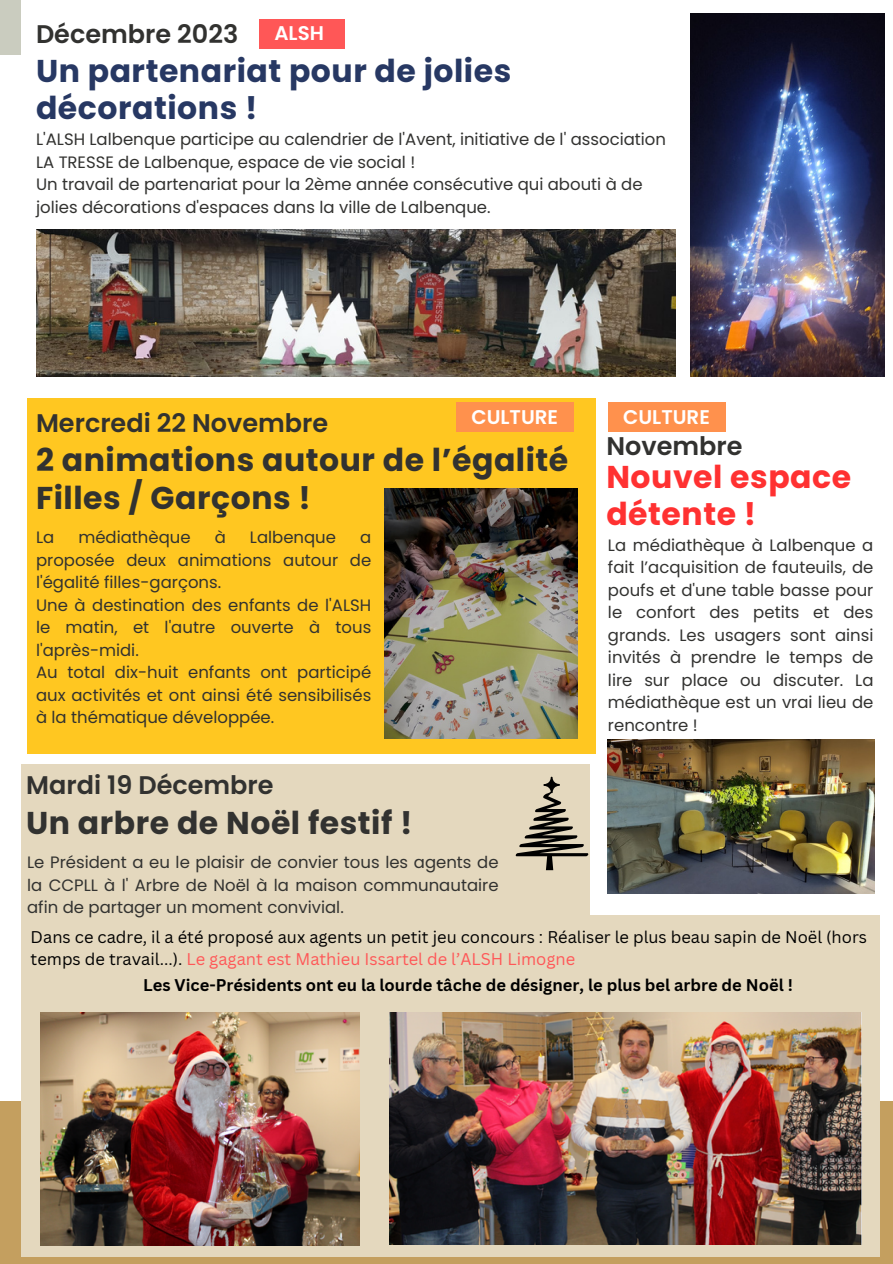
<style>
.page{position:relative;width:893px;height:1264px;background:#fff}
.page>*{position:absolute;margin:0;border:0;box-sizing:border-box;transform-origin:0 0}
.t1{font:700 31.5px "Poppins";letter-spacing:.015em;color:#323230}
.t2{font:700 31.5px/37.2px "Poppins";letter-spacing:.015em;color:#273863}
.t3{font:700 31.5px/37.2px "Poppins";letter-spacing:.015em;color:#ff3131}
.t4{font:600 25.5px "Poppins";color:#323230}
.t5{font:600 19.8px "Poppins";color:#fff}
.t6{font:16.5px/22.5px "Poppins";color:#323230;text-align:justify}
.t7{font:16.5px/22.5px "Canva Sans";color:#000}
.t8{font:700 16.5px "Canva Sans";color:#000}
.s1{color:#ff5757}
</style>
<div class="page">
<div style="left:0;top:0;width:20px;height:55px;background:#caccbf"></div>
<div style="left:0;top:1100px;width:892px;height:163px;background:#c49f5f"></div>
<div style="left:21px;top:764px;width:568px;height:492px;background:#e4d8be"></div>
<div style="left:311px;top:915px;width:568px;height:341px;background:#e4d8be"></div>
<img style="left:691px;top:14px;width:193px;height:362px">
<img style="left:36px;top:230px;width:639px;height:146px">
<div style="left:27px;top:398px;width:568px;height:356px;background:#ffc721"></div>
<img style="left:384px;top:489px;width:193px;height:249px">
<img style="left:608px;top:739px;width:266px;height:154px">
<svg style="left:515px;top:776px;width:74px;height:94px"></svg>
<div style="left:456px;top:402px;width:118px;height:30px;background:#ff914d"></div>
<div style="left:608px;top:402px;width:118px;height:30px;background:#ff914d"></div>
<div style="left:259px;top:19px;width:85px;height:30px;background:#ff5757"></div>
<img style="left:390px;top:1012px;width:471px;height:232px">
<img style="left:40px;top:1012px;width:320px;height:233px">
<p class="t4" style="left:36px;top:16px;width:204px">Décembre 2023</p>
<p class="t5" style="left:274px;top:20px;width:51px">ALSH</p>
<p class="t2" style="left:36px;top:53px;width:477px">Un partenariat pour de jolies décorations !</p>
<p class="t6" style="left:36px;top:128px;width:631px">L'ALSH Lalbenque participe au calendrier de l'Avent, initiative de l' association<br>LA TRESSE de Lalbenque, espace de vie social !</p>
<p class="t6" style="left:36px;top:173px;width:608px">Un travail de partenariat pour la 2ème année consécutive qui abouti à de jolies décorations d'espaces dans la ville de Lalbenque.</p>
<p class="t4" style="left:36px;top:405px;width:294px">Mercredi 22 Novembre</p>
<p class="t5" style="left:471px;top:403px;width:88px">CULTURE</p>
<p class="t5" style="left:623px;top:403px;width:88px">CULTURE</p>
<p class="t1" style="left:36px;top:438px;width:534px">2 animations autour de l’égalité</p>
<p class="t1" style="left:36px;top:475px;width:276px">Filles / Garçons !</p>
<p class="t6" style="left:36px;top:526px;width:20px">La</p>
<p class="t6" style="left:78px;top:526px;width:114px">médiathèque</p>
<p class="t6" style="left:215px;top:526px;width:13px">à</p>
<p class="t6" style="left:250px;top:526px;width:88px">Lalbenque</p>
<p class="t6" style="left:36px;top:526px;width:337px;text-indent:324px">a proposée deux animations autour de l'égalité filles-garçons.</p>
<p class="t6" style="left:36px;top:593px;width:337px">Une à destination des enfants de l'ALSH le matin, et l'autre ouverte à tous l'après-midi.</p>
<p class="t6" style="left:36px;top:661px;width:337px">Au total dix-huit enfants ont participé aux activités et ont ainsi été sensibilisés à la thématique développée.</p>
<p class="t4" style="left:26px;top:767px;width:249px">Mardi 19 Décembre</p>
<p class="t1" style="left:26px;top:800px;width:388px">Un arbre de Noël festif !</p>
<p class="t6" style="left:27px;top:851px;width:473px">Le Président a eu le plaisir de convier tous les agents de la CCPLL à l' Arbre de Noël à la maison communautaire afin de partager un moment convivial.</p>
<p class="t4" style="left:606px;top:428px;width:138px">Novembre</p>
<p class="t3" style="left:606px;top:458px;width:246px">Nouvel espace détente !</p>
<p class="t6" style="left:608px;top:533px;width:267px">La médiathèque à Lalbenque a fait l’acquisition de fauteuils, de poufs et d'une table basse pour le confort des petits et des grands. Les usagers sont ainsi invités à prendre le temps de lire sur place ou discuter. La médiathèque est un vrai lieu de rencontre !</p>
<p class="t7" style="left:31px;top:925px;width:837px">Dans ce cadre, il a été proposé aux agents un petit jeu concours : Réaliser le plus beau sapin de Noël (hors temps de travail...). <span class="s1">Le gagant est Mathieu Issartel de l’ALSH Limogne</span></p>
<p class="t8" style="left:143px;top:973px;width:651px">Les Vice-Présidents ont eu la lourde tâche de désigner, le plus bel arbre de Noël !</p>
</div>
